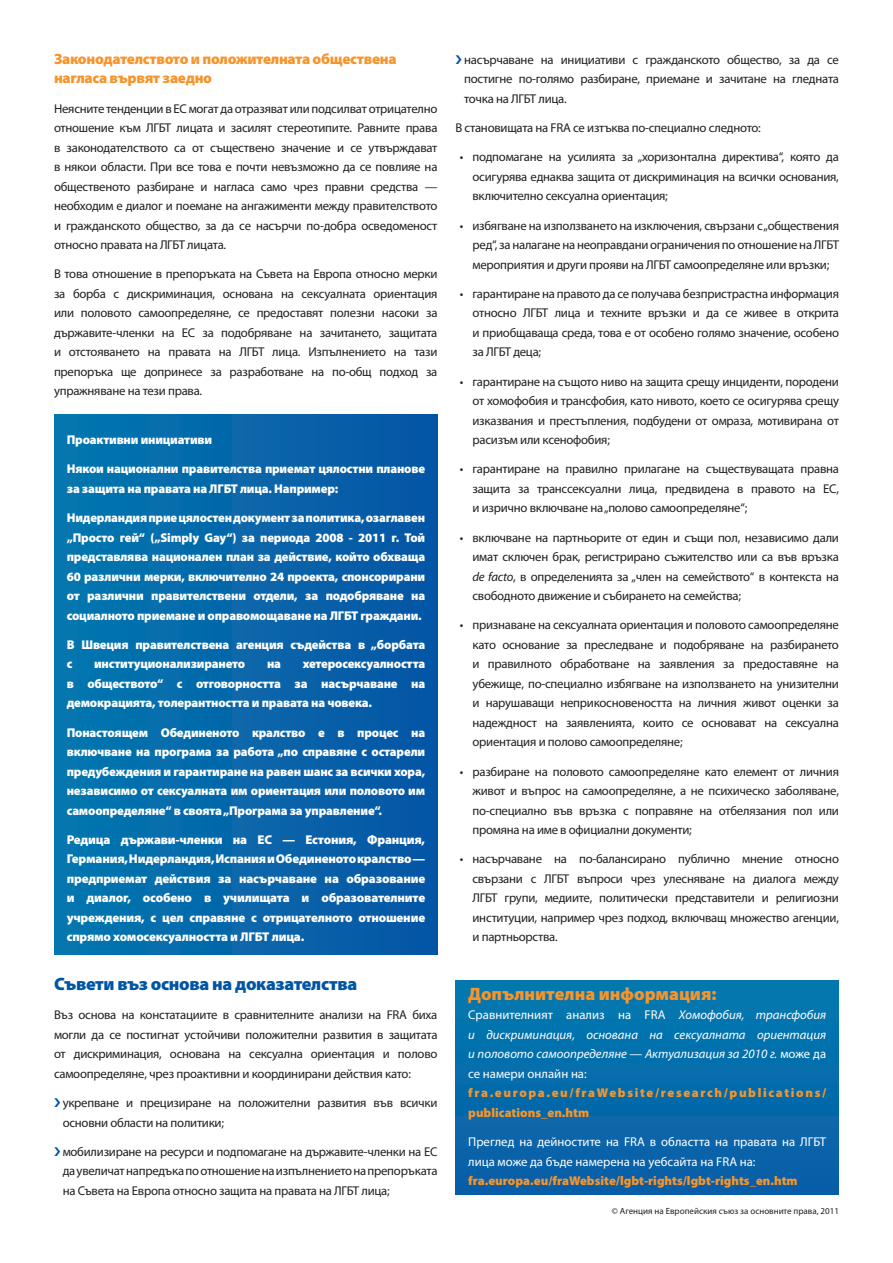
<style>
.page{position:relative;width:893px;height:1263px;background:#fff}
.page>*{position:absolute;margin:0;border:0;box-sizing:border-box;transform-origin:0 0}
.sous-titre{font:900 18px "Myriad Pro";letter-spacing:-.02em;color:#0155a5}
.sous-titre-2{font:900 18px "Myriad Pro";color:#f7952b}
.sous-titre2{font:900 15px/19.5px "Myriad Pro";letter-spacing:-.02em;color:#f7952c}
.bullet{font:12.75px/19.5px "Myriad Pro";letter-spacing:-.02em;color:#231f20;text-align:justify}
.body{font:12.75px/19.5px "Myriad Pro";letter-spacing:-.02em;color:#231f20;text-align:justify}
.body-2{font:900 12.75px/19.5px "Myriad Pro";letter-spacing:-.015em;color:#fff;text-align:justify}
.body-3{font:italic 12.75px/19.5px "Myriad Pro";color:#fff;text-align:justify}
.body-4{font:12.75px/19.5px "Myriad Pro";color:#fff}
.body-5{font:900 12.75px/19.5px "Myriad Pro";letter-spacing:.13em;color:#f7952b}
.body-6{font:900 12.75px "Myriad Pro";color:#f7952b}
.body-7{font:9px "Myriad Pro";color:#231f20}
.s1{font-style:italic}
.s2{font-style:normal}
</style>
<div class="page">
<div style="left:455px;top:980px;width:384px;height:215px;background:linear-gradient(to right,#056bab,#056bab)"></div>
<div style="left:54px;top:415px;width:384px;height:539px;background:linear-gradient(to right,#0377af,#0855a5)"></div>
<p class="sous-titre2" style="left:54px;top:49px;width:344px">Законодателството и положителната обществена нагласа вървят заедно</p>
<p class="body" style="left:54px;top:98px;width:385px">Неясните тенденции в ЕС могат да отразяват или подсилват отрицателно отношение към ЛГБТ лицата и засилят стереотипите. Равните права в законодателството са от съществено значение и се утвърждават в някои области. При все това е почти невъзможно да се повлияе на общественото разбиране и нагласа само чрез правни средства — необходим е диалог и поемане на ангажименти между правителството и гражданското общество, за да се насърчи по‑добра осведоменост относно правата на ЛГБТ лицата.</p>
<p class="body" style="left:54px;top:264px;width:385px">В това отношение в препоръката на Съвета на Европа относно мерки за борба с дискриминация, основана на сексуалната ориентация или половото самоопределяне, се предоставят полезни насоки за държавите‑членки на ЕС за подобряване на зачитането, защитата и отстояването на правата на ЛГБТ лица. Изпълнението на тази препоръка ще допринесе за разработване на по‑общ подход за упражняване на тези права.</p>
<p class="body-2" style="left:67px;top:430px;width:147px">Проактивни инициативи</p>
<p class="body-2" style="left:67px;top:459px;width:360px">Някои национални правителства приемат цялостни планове за защита на правата на ЛГБТ лица. Например:</p>
<p class="body-2" style="left:67px;top:508px;width:360px">Нидерландия прие цялостен документ за политика, озаглавен „Просто гей“ („Simply Gay“) за периода 2008 - 2011 г. Той представлява национален план за действие, който обхваща 60 различни мерки, включително 24 проекта, спонсорирани от различни правителствени отдели, за подобряване на социалното приемане и оправомощаване на ЛГБТ граждани.</p>
<p class="body-2" style="left:67px;top:635px;width:360px">В Швеция правителствена агенция съдейства в „борбата с</p>
<p class="body-2" style="left:67px;top:654px;width:360px;text-indent:236px">хетеросексуалността в обществото“ с отговорността за насърчаване на демокрацията, толерантността и правата на човека.</p>
<p class="body-2" style="left:67px;top:723px;width:360px">Понастоящем Обединеното кралство е в процес на включване на програма за работа „по справяне с остарели предубеждения и гарантиране на равен шанс за всички хора, независимо от сексуалната им ориентация или половото им самоопределяне“ в своята „Програма за управление“.</p>
<p class="body-2" style="left:67px;top:830px;width:360px">Редица държави-членки на ЕС — Естония, Франция, Германия, Нидерландия, Испания и Обединеното кралство— предприемат действия за насърчаване на образование и диалог, особено в училищата и образователните учреждения, с цел справяне с отрицателното отношение спрямо хомосексуалността и ЛГБТ лица.</p>
<p class="body-2" style="left:94px;top:654px;width:153px">институционализирането</p>
<p class="body-2" style="left:267px;top:654px;width:16px">на</p>
<p class="sous-titre" style="left:54px;top:974px;width:305px">Съвети въз основа на доказателства</p>
<p class="body" style="left:54px;top:1005px;width:385px">Въз основа на констатациите в сравнителните анализи на FRA биха могли да се постигнат устойчиви положителни развития в защитата от дискриминация, основана на сексуална ориентация и полово самоопределяне, чрез проактивни и координирани действия като:</p>
<p class="body" style="left:63px;top:1093px;width:376px">укрепване и прецизиране на положителни развития във всички основни области на политики;</p>
<p class="body" style="left:63px;top:1142px;width:376px">мобилизиране на ресурси и подпомагане на държавите‑членки на ЕС да увеличат напредъка по отношение на изпълнението на препоръката на Съвета на Европа относно защита на правата на ЛГБТ лица;</p>
<p class="body" style="left:464px;top:50px;width:376px">насърчаване на инициативи с гражданското общество, за да се постигне по‑голямо разбиране, приемане и зачитане на гледната точка на ЛГБТ лица.</p>
<p class="body" style="left:455px;top:118px;width:307px">В становищата на FRA се изтъква по‑специално следното:</p>
<p class="bullet" style="left:472px;top:147px;width:368px;text-indent:-13px">• подпомагане на усилията за „хоризонтална директива“, която да осигурява еднаква защита от дискриминация на всички основания, включително сексуална ориентация;</p>
<p class="bullet" style="left:472px;top:215px;width:368px;text-indent:-13px">• избягване на използването на изключения, свързани с „обществения ред“, за налагане на неоправдани ограничения по отношение на ЛГБТ мероприятия и други прояви на ЛГБТ самоопределяне или връзки;</p>
<p class="bullet" style="left:472px;top:284px;width:368px;text-indent:-13px">• гарантиране на правото да се получава безпристрастна информация относно ЛГБТ лица и техните връзки и да се живее в открита и приобщаваща среда, това е от особено голямо значение, особено за ЛГБТ деца;</p>
<p class="bullet" style="left:472px;top:371px;width:368px;text-indent:-13px">• гарантиране на същото ниво на защита срещу инциденти, породени от хомофобия и трансфобия, като нивото, което се осигурява срещу изказвания и престъпления, подбудени от омраза, мотивирана от расизъм или ксенофобия;</p>
<p class="bullet" style="left:472px;top:459px;width:368px;text-indent:-13px">• гарантиране на правилно прилагане на съществуващата правна защита за транссексуални лица, предвидена в правото на ЕС, и изрично включване на „полово самоопределяне“;</p>
<p class="bullet" style="left:472px;top:527px;width:368px;text-indent:-13px">• включване на партньорите от един и същи пол, независимо дали имат сключен брак, регистрирано съжителство или са във връзка <span class="s1">de facto</span>, в определенията за „член на семейството“ в контекста на свободното движение и събирането на семейства;</p>
<p class="bullet" style="left:472px;top:615px;width:368px;text-indent:-13px">• признаване на сексуалната ориентация и половото самоопределяне като основание за преследване и подобряване на разбирането и правилното обработване на заявления за предоставяне на убежище, по‑специално избягване на използването на унизителни и нарушаващи неприкосновеността на личния живот оценки за надеждност на заявленията, които се основават на сексуална ориентация и полово самоопределяне;</p>
<p class="bullet" style="left:472px;top:761px;width:368px;text-indent:-13px">• разбиране на половото самоопределяне като елемент от личния живот и въпрос на самоопределяне, а не психическо заболяване, по‑специално във връзка с поправяне на отбелязания пол или промяна на име в официални документи;</p>
<p class="bullet" style="left:472px;top:849px;width:368px;text-indent:-13px">• насърчаване на по‑балансирано публично мнение относно свързани с ЛГБТ въпроси чрез улесняване на диалога между ЛГБТ групи, медиите, политически представители и религиозни институции, например чрез подход, включващ множество агенции, и партньорства.</p>
<p class="sous-titre-2" style="left:468px;top:983px;width:250px">Допълнителна информация:</p>
<p class="body-3" style="left:468px;top:1005px;width:359px"><span class="s2">Сравнителният анализ на FRA</span> Хомофобия, трансфобия и дискриминация, основана на сексуалната ориентация и половото самоопределяне — Актуализация за 2010 г. <span class="s2">може да се намери онлайн на:</span></p>
<p class="body-5" style="left:468px;top:1083px;width:359px">fra.europa.eu/fraWebsite/research/publications/ publications_en.htm</p>
<p class="body-4" style="left:468px;top:1132px;width:359px">Преглед на дейностите на FRA в областта на правата на ЛГБТ лица може да бъде намерена на уебсайта на FRA на:</p>
<p class="body-6" style="left:468px;top:1173px;width:331px">fra.europa.eu/fraWebsite/lgbt‑rights/lgbt‑rights_en.htm</p>
<p class="body-7" style="left:612px;top:1206px;width:228px">© Агенция на Европейския съюз за основните права, 2011</p>
</div>
